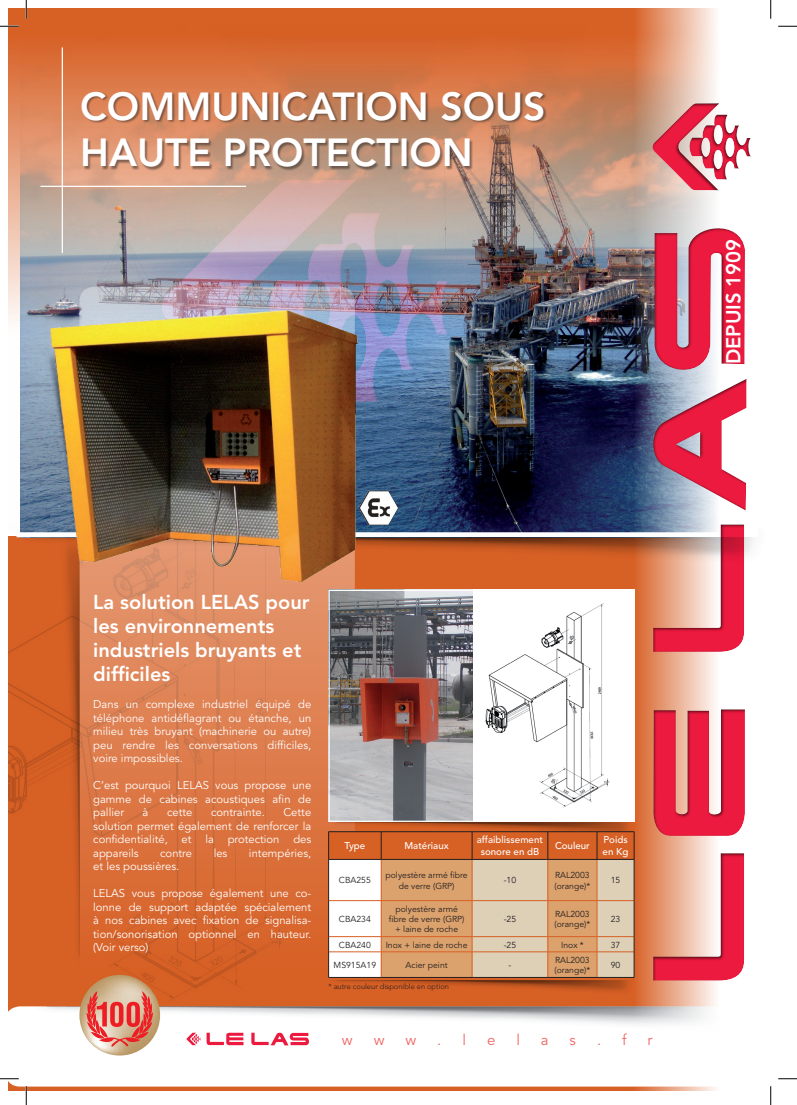
<style>
.page{position:relative;width:797px;height:1105px;background:#fff}
.page>*{position:absolute;margin:0;border:0;box-sizing:border-box;transform-origin:0 0}
.t1{font:800 38.88px/46.6px "Avenir";color:#fff}
.t2{font:800 20.25px "Avenir";color:#fff}
.t3{font:800 20px/24px "Avenir";color:#fff}
.t4{font:15px "Avenir";color:#f16661}
.t5{font:11.25px/13.5px "Avenir";color:#fff;text-align:justify}
.t6{font:500 9.75px/11.8px "Avenir";color:#fff;text-align:center}
.t7{font:8.62px/10.4px "Avenir";color:#231f20}
.t8{font:300 7.5px "Avenir";color:#231f20}
</style>
<div class="page">
<div style="left:9px;top:536px;width:70px;height:470px;background:#d76025"></div>
<img style="left:9px;top:9px;width:626px;height:514px">
<img style="left:26px;top:993px;width:609px;height:31px">
<svg style="left:79px;top:287px;width:276px;height:756px;background:#dc7e50"></svg>
<svg style="left:635px;top:9px;width:153px;height:1087px"></svg>
<div style="left:652px;top:226px;width:95px;height:755px;background:#231f20;opacity:.75"></div>
<div style="left:652px;top:101px;width:100px;height:90px;background:#231f20;opacity:.75"></div>
<svg style="left:251px;top:1032px;width:59px;height:13px"></svg>
<svg style="left:186px;top:1033px;width:57px;height:12px"></svg>
<div style="left:162px;top:178px;width:288px;height:256px;background:#231f20;opacity:.75"></div>
<div style="left:82px;top:91px;width:465px;height:80px;background:#231f20;opacity:.5"></div>
<img style="left:10px;top:523px;width:760px;height:45px">
<img style="left:328px;top:977px;width:307px;height:21px">
<img style="left:328px;top:822px;width:307px;height:10px">
<img style="left:55px;top:589px;width:36px;height:378px">
<img style="left:19px;top:304px;width:390px;height:285px">
<hr style="left:62px;top:48px;width:1px;height:205px;background:#fff">
<hr style="left:40px;top:186px;width:206px;height:1px;background:#fff">
<img style="left:330px;top:592px;width:143px;height:228px">
<div style="left:328px;top:590px;width:162px;height:232px;border:1px solid #fff"></div>
<hr style="left:328px;top:831px;width:53px;height:1px;background:#231f20">
<hr style="left:381px;top:831px;width:91px;height:1px;background:#231f20">
<hr style="left:472px;top:831px;width:76px;height:1px;background:#231f20">
<hr style="left:548px;top:831px;width:49px;height:1px;background:#231f20">
<hr style="left:597px;top:831px;width:37px;height:1px;background:#231f20">
<svg style="left:328px;top:832px;width:307px;height:145px;background:#dcaa84"></svg>
<hr style="left:328px;top:977px;width:53px;height:1px;background:#231f20">
<hr style="left:381px;top:977px;width:91px;height:1px;background:#231f20">
<hr style="left:472px;top:977px;width:76px;height:1px;background:#231f20">
<hr style="left:548px;top:977px;width:49px;height:1px;background:#231f20">
<hr style="left:597px;top:977px;width:37px;height:1px;background:#231f20">
<div style="left:473px;top:590px;width:162px;height:232px;background:#fff"></div>
<img style="left:485px;top:603px;width:125px;height:205px">
<svg style="left:79px;top:975px;width:81px;height:80px;background:#dc947c"></svg>
<img style="left:358px;top:491px;width:40px;height:34px">
<svg style="left:0;top:25px;width:19px;height:2px"></svg>
<svg style="left:778px;top:25px;width:19px;height:2px"></svg>
<svg style="left:0;top:1078px;width:19px;height:1px"></svg>
<svg style="left:778px;top:1078px;width:19px;height:1px"></svg>
<svg style="left:25px;top:0;width:2px;height:19px"></svg>
<svg style="left:25px;top:1086px;width:2px;height:19px"></svg>
<svg style="left:770px;top:0;width:1px;height:19px"></svg>
<svg style="left:770px;top:1086px;width:1px;height:19px"></svg>
<h1 class="t1" style="left:80px;top:83px;width:467px">COMMUNICATION SOUS<br>HAUTE PROTECTION</h1>
<h2 class="t2" style="left:721px;top:364px;width:127px;rotate:-90deg">Depuis 1909</h2>
<h3 class="t3" style="left:93px;top:590px;width:218px">La solution LELAS pour les environnements industriels bruyants et difficiles</h3>
<p class="t5" style="left:93px;top:698px;width:219px">Dans un complexe industriel équipé de téléphone antidéflagrant ou étanche, un milieu très bruyant (machinerie ou autre) peu rendre les conversations difficiles, voire impossibles.</p>
<p class="t5" style="left:93px;top:779px;width:219px">C’est pourquoi LELAS vous propose une gamme de cabines acoustiques afin de pallier</p>
<p class="t5" style="left:93px;top:806px;width:219px;text-indent:190px">Cette solution permet également de renforcer la confidentialité, et la protection des appareils</p>
<p class="t5" style="left:143px;top:806px;width:7px">à</p>
<p class="t5" style="left:167px;top:806px;width:27px">cette</p>
<p class="t5" style="left:211px;top:806px;width:55px">contrainte.</p>
<p class="t5" style="left:160px;top:846px;width:33px">contre</p>
<p class="t5" style="left:214px;top:846px;width:15px">les</p>
<p class="t5" style="left:249px;top:846px;width:64px">intempéries,</p>
<p class="t5" style="left:93px;top:860px;width:88px">et les poussières.</p>
<p class="t5" style="left:93px;top:887px;width:219px">LELAS vous propose également une co&shy;lonne de support adaptée spécialement à nos cabines avec fixation de signalisa&shy;tion/sonorisation optionnel en hauteur. (Voir verso)</p>
<p class="t6" style="left:344px;top:840px;width:22px">Type</p>
<p class="t6" style="left:404px;top:840px;width:46px">Matériaux</p>
<p class="t6" style="left:477px;top:834px;width:68px">affaiblissement sonore en dB</p>
<p class="t6" style="left:555px;top:840px;width:36px">Couleur</p>
<p class="t6" style="left:602px;top:834px;width:27px;text-align:left">Poids en Kg</p>
<p class="t7" style="left:339px;top:875px;width:33px">CBA255</p>
<p class="t7" style="left:385px;top:870px;width:84px;text-align:center">polyestère armé fibre de verre (GRP)</p>
<p class="t7" style="left:503px;top:875px;width:14px">-10</p>
<p class="t7" style="left:554px;top:870px;width:37px">RAL2003 (orange)*</p>
<p class="t7" style="left:610px;top:875px;width:11px">15</p>
<p class="t7" style="left:339px;top:914px;width:33px">CBA234</p>
<p class="t7" style="left:389px;top:903px;width:77px;text-align:center">polyestère armé fibre de verre (GRP) + laine de roche</p>
<p class="t7" style="left:503px;top:914px;width:14px">-25</p>
<p class="t7" style="left:554px;top:909px;width:37px">RAL2003 (orange)*</p>
<p class="t7" style="left:610px;top:914px;width:11px">23</p>
<p class="t7" style="left:339px;top:939px;width:33px">CBA240</p>
<p class="t7" style="left:386px;top:939px;width:83px">Inox + laine de roche</p>
<p class="t7" style="left:503px;top:939px;width:14px">-25</p>
<p class="t7" style="left:561px;top:939px;width:24px">Inox *</p>
<p class="t7" style="left:610px;top:939px;width:11px">37</p>
<p class="t7" style="left:333px;top:960px;width:44px">MS915A19</p>
<p class="t7" style="left:405px;top:960px;width:44px">Acier peint</p>
<p class="t7" style="left:508px;top:960px;width:4px">-</p>
<p class="t7" style="left:554px;top:955px;width:37px">RAL2003 (orange)*</p>
<p class="t7" style="left:610px;top:960px;width:11px">90</p>
<p class="t8" style="left:328px;top:981px;width:122px">* autre couleur disponible en option</p>
<h3 class="t4" style="left:342px;top:1031px;width:12px">w</h3>
<h3 class="t4" style="left:374px;top:1031px;width:12px">w</h3>
<h3 class="t4" style="left:405px;top:1031px;width:12px">w</h3>
<h3 class="t4" style="left:437px;top:1031px;width:6px">.</h3>
<h3 class="t4" style="left:462px;top:1031px;width:5px">l</h3>
<h3 class="t4" style="left:487px;top:1031px;width:10px">e</h3>
<h3 class="t4" style="left:516px;top:1031px;width:5px">l</h3>
<h3 class="t4" style="left:541px;top:1031px;width:9px">a</h3>
<h3 class="t4" style="left:569px;top:1031px;width:8px">s</h3>
<h3 class="t4" style="left:597px;top:1031px;width:6px">.</h3>
<h3 class="t4" style="left:622px;top:1031px;width:6px">f</h3>
<h3 class="t4" style="left:647px;top:1031px;width:6px">r</h3>
</div>
